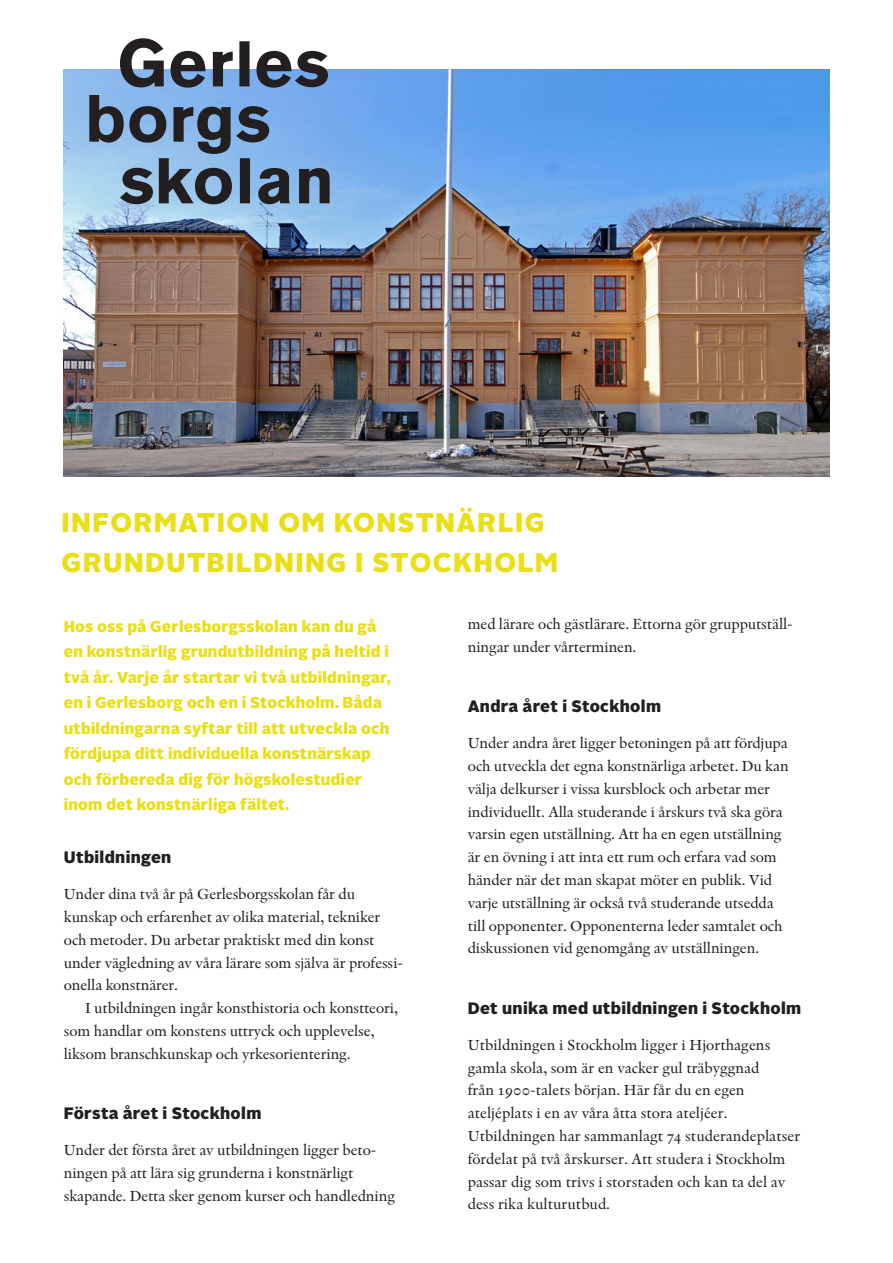
<style>
.page{position:relative;width:893px;height:1263px;background:#fff}
.page>*{position:absolute;margin:0;border:0;box-sizing:border-box;transform-origin:0 0}
.t1{font:900 27px "Alright Sans";letter-spacing:.05em;color:#eade14}
.t2{font:900 16.5px "Alright Sans";letter-spacing:.02em;color:#231f20}
.t3{font:900 15.75px/25.5px "Alright Sans";letter-spacing:.01em;color:#eade14}
.t4{font:15.3px/22.8px "Indigo Regular Os F";letter-spacing:-.01em;color:#231f20}
</style>
<div class="page">
<img style="left:64px;top:69px;width:765px;height:407px">
<svg style="left:120px;top:38px;width:208px;height:50px"></svg>
<svg style="left:89px;top:95px;width:241px;height:109px"></svg>
<p class="t1" style="left:62px;top:503px;width:484px">INFORMATION OM KONSTNÄRLIG</p>
<p class="t1" style="left:62px;top:544px;width:498px">GRUNDUTBILDNING I STOCKHOLM</p>
<p class="t3" style="left:64px;top:613px;width:314px">Hos oss på Gerlesborgsskolan kan du gå</p>
<p class="t3" style="left:64px;top:639px;width:327px">en konstnärlig grundutbildning på heltid i</p>
<p class="t3" style="left:64px;top:664px;width:329px">två år. Varje år startar vi två utbildningar,</p>
<p class="t3" style="left:64px;top:690px;width:327px">en i Gerlesborg och en i Stockholm. Båda utbildningarna syftar till att utveckla och fördjupa ditt individuella konstnärskap</p>
<p class="t3" style="left:64px;top:766px;width:300px">och förbereda dig för högskolestudier inom det konstnärliga fältet.</p>
<p class="t2" style="left:64px;top:845px;width:109px">Utbildningen</p>
<p class="t4" style="left:64px;top:882px;width:341px">Under dina två år på Gerlesborgsskolan får du kunskap och erfarenhet av olika material, tekniker och metoder. Du arbetar praktiskt med din konst under vägledning av våra lärare som själva är professi&shy;onella konstnärer.</p>
<p class="t4" style="left:64px;top:996px;width:336px;text-indent:21px">I utbildningen ingår konsthistoria och konstteori, som handlar om konstens uttryck och upplevelse, liksom branschkunskap och yrkesorientering.</p>
<p class="t2" style="left:64px;top:1101px;width:199px">Första året i Stockholm</p>
<p class="t4" style="left:64px;top:1138px;width:333px">Under det första året av utbildningen ligger beto&shy;ningen på att lära sig grunderna i konstnärligt skapande. Detta sker genom kurser och handledning</p>
<p class="t4" style="left:468px;top:613px;width:326px">med lärare och gästlärare. Ettorna gör grupputställ&shy;ningar under vårterminen.</p>
<p class="t2" style="left:468px;top:694px;width:195px">Andra året i Stockholm</p>
<p class="t4" style="left:468px;top:732px;width:323px">Under andra året ligger betoningen på att fördjupa och utveckla det egna konstnärliga arbetet. Du kan välja delkurser i vissa kursblock och arbetar mer individuellt. Alla studerande i årskurs två ska göra varsin egen utställning. Att ha en egen utställning</p>
<p class="t4" style="left:468px;top:846px;width:311px">är en övning i att inta ett rum och erfara vad som händer när det man skapat möter en publik. Vid</p>
<p class="t4" style="left:468px;top:891px;width:307px">varje utställning är också två studerande utsedda</p>
<p class="t4" style="left:468px;top:914px;width:316px">till opponenter. Opponenterna leder samtalet och diskussionen vid genomgång av utställningen.</p>
<p class="t2" style="left:468px;top:996px;width:335px">Det unika med utbildningen i Stockholm</p>
<p class="t4" style="left:468px;top:1033px;width:304px">Utbildningen i Stockholm ligger i Hjorthagens gamla skola, som är en vacker gul träbyggnad</p>
<p class="t4" style="left:468px;top:1079px;width:278px">från 1900-talets början. Här får du en egen ateljéplats i en av våra åtta stora ateljéer.</p>
<p class="t4" style="left:468px;top:1124px;width:334px">Utbildningen har sammanlagt 74 studerandeplatser fördelat på två årskurser. Att studera i Stockholm passar dig som trivs i storstaden och kan ta del av dess rika kulturutbud.</p>
</div>
